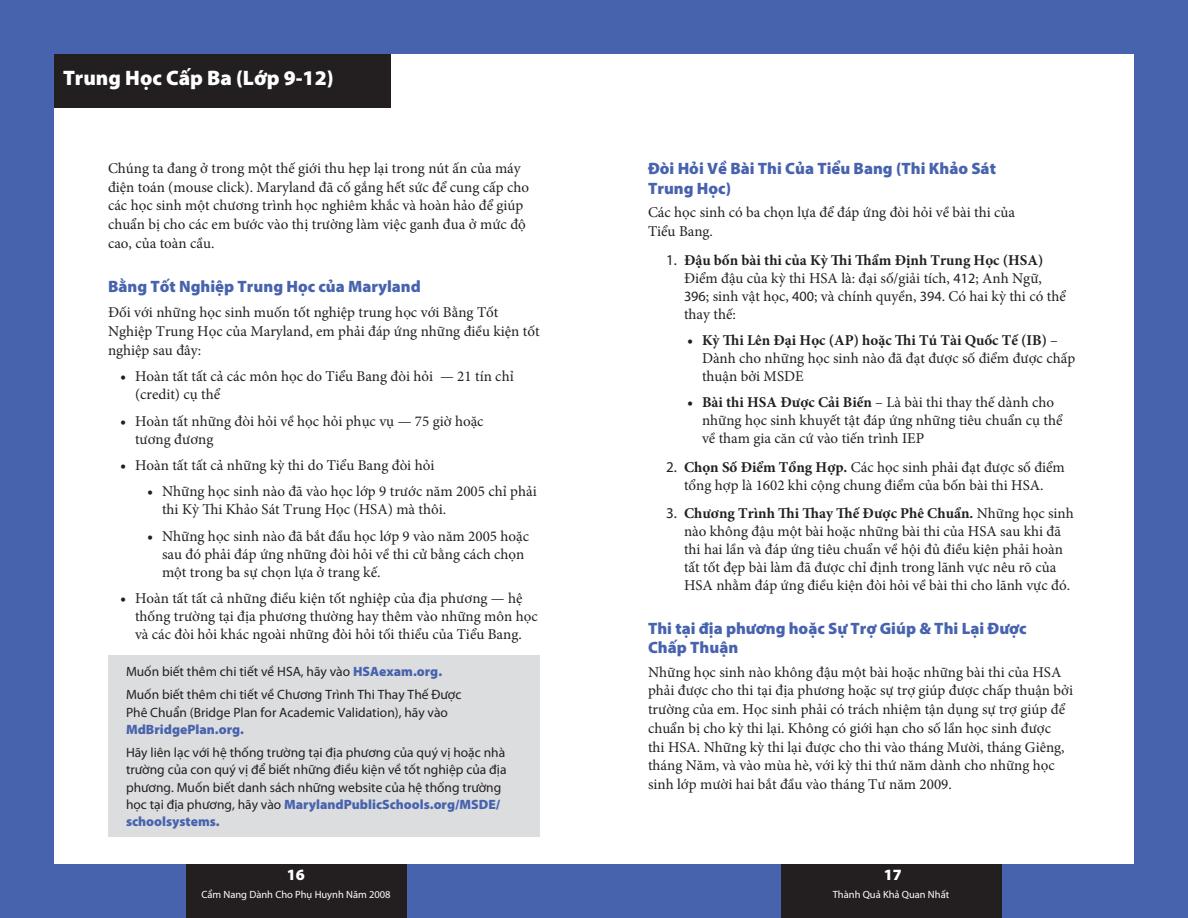
<style>
.page{position:relative;width:1188px;height:918px;background:#fff}
.page>*{position:absolute;margin:0;border:0;box-sizing:border-box;transform-origin:0 0}
.t1{font:900 21px "Myriad Pro";color:#fff}
.t2{font:900 16.5px/19.8px "Myriad Pro";color:#4863ae}
.t3{font:900 15.75px "Myriad Pro";color:#fff}
.t4{font:15px/18px "Minion Pro";color:#231f20}
.t5{font:13.5px/17.2px "Myriad Pro";color:#231f20}
.t6{font:900 13.5px "Myriad Pro";color:#4863ae}
.t7{font:10.5px "Myriad Pro";color:#fff}
.s1{font-size:15.75px}
.s2{font-weight:900;color:#4863ae}
.s3{font-family:"Myriad Pro"}
.s4{font-weight:700}
.s5{font-family:"Myriad Pro";font-size:14.25px}
</style>
<div class="page">
<div style="left:0;top:0;width:594px;height:918px;background:#4863ae"></div>
<div style="left:186px;top:863px;width:220px;height:55px;background:#231f20"></div>
<div style="left:54px;top:54px;width:540px;height:810px;background:#fff"></div>
<div style="left:594px;top:0;width:594px;height:918px;background:#4863ae"></div>
<div style="left:781px;top:863px;width:220px;height:55px;background:#231f20"></div>
<div style="left:594px;top:54px;width:540px;height:810px;background:#fff"></div>
<div style="left:54px;top:54px;width:336px;height:54px;background:#231f20"></div>
<div style="left:108px;top:655px;width:432px;height:182px;background:#dcdddf"></div>
<h1 class="t1" style="left:63px;top:64px;width:272px">Trung Học Cấp Ba (Lớp 9-12)</h1>
<p class="t4" style="left:108px;top:159px;width:423px;line-height:18.8px">Chúng ta đang ở trong một thế giới thu hẹp lại trong nút ấn của máy điện toán (mouse click). Maryland đã cố gắng hết sức để cung cấp cho các học sinh một chương trình học nghiêm khắc và hoàn hảo để giúp chuẩn bị cho các em bước vào thị trường làm việc ganh đua ở mức độ cao, của toàn cầu.</p>
<p class="t2" style="left:108px;top:276px;width:314px">Bằng Tốt Nghiệp Trung Học của Maryland</p>
<p class="t4" style="left:108px;top:303px;width:433px;line-height:18.8px">Đối với những học sinh muốn tốt nghiệp trung học với Bằng Tốt<br>Nghiệp Trung Học của Maryland, em phải đáp ứng những điều kiện tốt nghiệp sau đây:</p>
<p class="t4" style="left:135px;top:367px;width:380px;text-indent:-15px"><span class="s1">•</span> Hoàn tất tất cả các môn học do Tiểu Bang đòi hỏi — 21 tín chỉ (credit) cụ thể</p>
<p class="t4" style="left:135px;top:412px;width:350px;text-indent:-15px"><span class="s1">•</span> Hoàn tất những đòi hỏi về học hỏi phục vụ — 75 giờ hoặc tương đương</p>
<p class="t4" style="left:120px;top:456px;width:316px"><span class="s1">•</span> Hoàn tất tất cả những kỳ thi do Tiểu Bang đòi hỏi</p>
<p class="t4" style="left:162px;top:483px;width:376px;text-indent:-15px"><span class="s1">•</span> Những học sinh nào đã vào học lớp 9 trước năm 2005 chỉ phải thi Kỳ Thi Khảo Sát Trung Học (HSA) mà thôi.</p>
<p class="t4" style="left:162px;top:527px;width:369px;text-indent:-15px"><span class="s1">•</span> Những học sinh nào đã bắt đầu học lớp 9 vào năm 2005 hoặc sau đó phải đáp ứng những đòi hỏi về thi cử bằng cách chọn một trong ba sự chọn lựa ở trang kế.</p>
<p class="t4" style="left:135px;top:589px;width:404px;text-indent:-15px"><span class="s1">•</span> Hoàn tất tất cả những điều kiện tốt nghiệp của địa phương — hệ thống trường tại địa phương thường hay thêm vào những môn học và các đòi hỏi khác ngoài những đòi hỏi tối thiểu của Tiểu Bang.</p>
<p class="t5" style="left:126px;top:660px;width:337px;line-height:23.2px">Muốn biết thêm chi tiết về HSA, hãy vào <span class="s2">HSAexam.org.<br></span>Muốn biết thêm chi tiết về Chương Trình Thi Thay Thế Được</p>
<p class="t5" style="left:126px;top:703px;width:323px">Phê Chuẩn (Bridge Plan for Academic Validation), hãy vào</p>
<p class="t6" style="left:126px;top:720px;width:120px">MdBridgePlan.org.</p>
<p class="t5" style="left:126px;top:744px;width:382px">Hãy liên lạc với hệ thống trường tại địa phương của quý vị hoặc nhà trường của con quý vị để biết những điều kiện về tốt nghiệp của địa phương. Muốn biết danh sách những website của hệ thống trường học tại địa phương, hãy vào <span class="s2">MarylandPublicSchools.org/MSDE/ schoolsystems.</span></p>
<p class="t3" style="left:287px;top:864px;width:19px">16</p>
<p class="t7" style="left:201px;top:888px;width:191px">Cẩm Nang Dành Cho Phụ Huynh Năm 2008</p>
<p class="t2" style="left:648px;top:158px;width:350px">Đòi Hỏi Về Bài Thi Của Tiểu Bang (Thi Khảo Sát<br>Trung Học)</p>
<p class="t4" style="left:648px;top:203px;width:369px;line-height:18.8px">Các học sinh có ba chọn lựa để đáp ứng đòi hỏi về bài thi của<br>Tiểu Bang.</p>
<p class="t4" style="left:684px;top:251px;width:383px;text-indent:-18px"><span class="s3">1.</span> <span class="s4">Đậu bốn bài thi của Kỳ Thi Thẩm Định Trung Học (HSA)<br></span>Điểm đậu của kỳ thi HSA là: đại số/giải tích, <span class="s5">412</span>; Anh Ngữ, <span class="s5">396</span>; sinh vật học, <span class="s5">400</span>; và chính quyền, <span class="s5">394</span>. Có hai kỳ thi có thể thay thế:</p>
<p class="t4" style="left:702px;top:331px;width:375px;text-indent:-15px"><span class="s1">•</span> <span class="s4">Kỳ Thi Lên Đại Học (AP) hoặc Thi Tú Tài Quốc Tế (IB)</span> –<br>Dành cho những học sinh nào đã đạt được số điểm được chấp thuận bởi MSDE</p>
<p class="t4" style="left:702px;top:394px;width:362px;text-indent:-15px"><span class="s1">•</span> <span class="s4">Bài thi HSA Được Cải Biến</span> – Là bài thi thay thế dành cho những học sinh khuyết tật đáp ứng những tiêu chuẩn cụ thể về tham gia căn cứ vào tiến trình IEP</p>
<p class="t4" style="left:666px;top:458px;width:400px;text-align:center"><span class="s3">2.</span> <span class="s4">Chọn Số Điểm Tổng Hợp.</span> Các học sinh phải đạt được số điểm tổng hợp là 1602 khi cộng chung điểm của bốn bài thi HSA.</p>
<p class="t4" style="left:684px;top:505px;width:391px;text-indent:-18px"><span class="s3">3.</span> <span class="s4">Chương Trình Thi Thay Thế Được Phê Chuẩn.</span> Những học sinh nào không đậu một bài hoặc những bài thi của HSA sau khi đã thi hai lần và đáp ứng tiêu chuẩn về hội đủ điều kiện phải hoàn tất tốt đẹp bài làm đã được chỉ định trong lãnh vực nêu rõ của HSA nhằm đáp ứng điều kiện đòi hỏi về bài thi cho lãnh vực đó.</p>
<p class="t2" style="left:648px;top:617px;width:380px">Thi tại địa phương hoặc Sự Trợ Giúp &amp; Thi Lại Được<br>Chấp Thuận</p>
<p class="t4" style="left:648px;top:662px;width:427px;line-height:18.8px">Những học sinh nào không đậu một bài hoặc những bài thi của HSA phải được cho thi tại địa phương hoặc sự trợ giúp được chấp thuận bởi trường của em. Học sinh phải có trách nhiệm tận dụng sự trợ giúp để chuẩn bị cho kỳ thi lại. Không có giới hạn cho số lần học sinh được<br>thi HSA. Những kỳ thi lại được cho thi vào tháng Mười, tháng Giêng, tháng Năm, và vào mùa hè, với kỳ thi thứ năm dành cho những học sinh lớp mười hai bắt đầu vào tháng Tư năm 2009.</p>
<p class="t3" style="left:884px;top:865px;width:18px">17</p>
<p class="t7" style="left:833px;top:888px;width:118px">Thành Quả Khả Quan Nhất</p>
</div>
